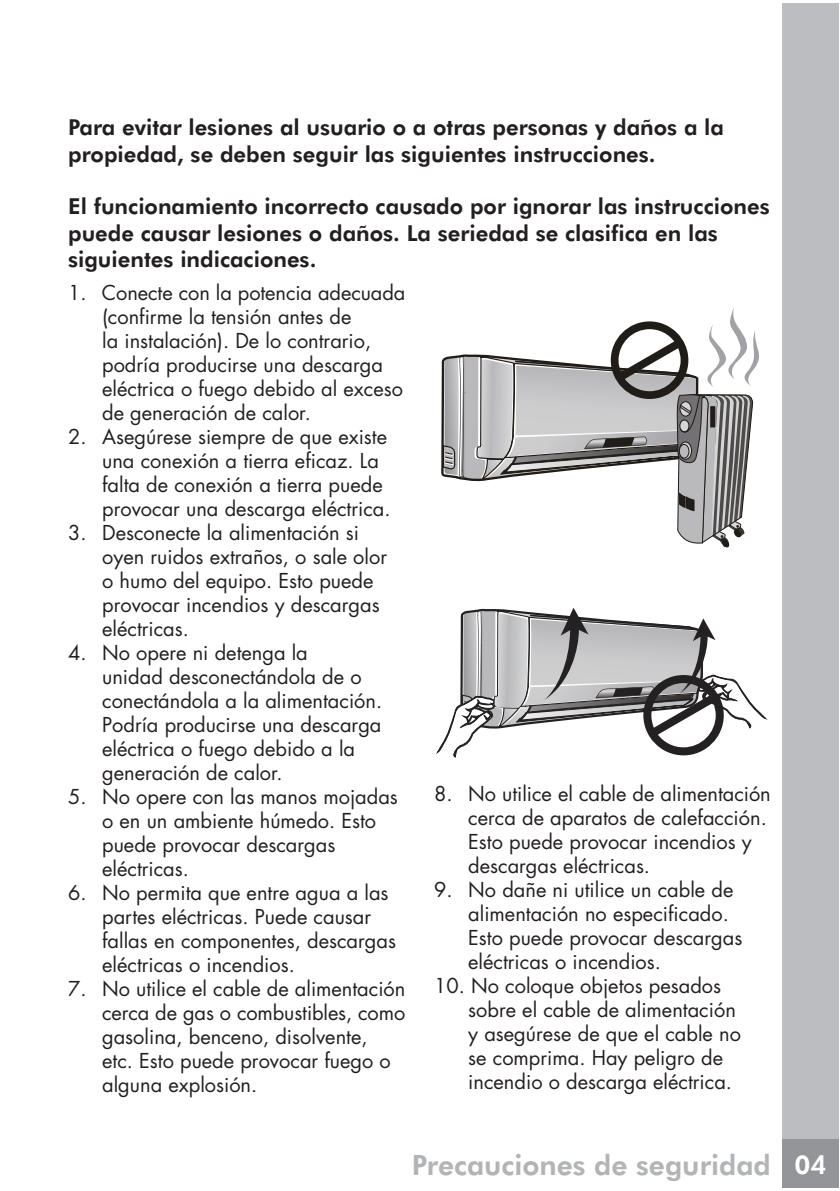
<style>
.page{position:relative;width:840px;height:1191px;background:#fff}
.page>*{position:absolute;margin:0;border:0;box-sizing:border-box;transform-origin:0 0}
.t1{font:800 28px "Futura BT";color:#b2b4b6}
.t2{font:800 22px/26.4px "Futura BT";color:#231f20}
.t3{font:20px/24px "Futura LT";color:#231f20}
.s1{font-size:26px;color:#fff}
</style>
<div class="page">
<div style="left:781px;top:3px;width:57px;height:1184px;background:#bbbdc0"></div>
<div style="left:781px;top:1139px;width:57px;height:48px;background:#939598"></div>
<svg style="left:441px;top:307px;width:318px;height:241px"></svg>
<svg style="left:436px;top:608px;width:331px;height:150px"></svg>
<p class="t2" style="left:68px;top:116px;width:657px">Para evitar lesiones al usuario o a otras personas y daños a la propiedad, se deben seguir las siguientes instrucciones.</p>
<p class="t2" style="left:68px;top:195px;width:702px">El funcionamiento incorrecto causado por ignorar las instrucciones puede causar lesiones o daños. La seriedad se clasifica en las siguientes indicaciones.</p>
<p class="t3" style="left:102px;top:282px;width:304px;text-indent:-34px">1. Conecte con la potencia adecuada (confirme la tensión antes de<br>la instalación). De lo contrario, podría producirse una descarga eléctrica o fuego debido al exceso de generación de calor.</p>
<p class="t3" style="left:102px;top:426px;width:290px;text-indent:-34px">2. Asegúrese siempre de que existe una conexión a tierra eficaz. La falta de conexión a tierra puede provocar una descarga eléctrica.</p>
<p class="t3" style="left:102px;top:522px;width:286px;text-indent:-34px">3. Desconecte la alimentación si oyen ruidos extraños, o sale olor o humo del equipo. Esto puede provocar incendios y descargas eléctricas.</p>
<p class="t3" style="left:102px;top:642px;width:281px;text-indent:-34px">4. No opere ni detenga la<br>unidad desconectándola de o conectándola a la alimentación.<br>Podría producirse una descarga eléctrica o fuego debido a la generación de calor.</p>
<p class="t3" style="left:102px;top:786px;width:297px;text-indent:-34px">5. No opere con las manos mojadas o en un ambiente húmedo. Esto puede provocar descargas eléctricas.</p>
<p class="t3" style="left:102px;top:882px;width:295px;text-indent:-34px">6. No permita que entre agua a las partes eléctricas. Puede causar fallas en componentes, descargas eléctricas o incendios.</p>
<p class="t3" style="left:102px;top:978px;width:304px;text-indent:-34px">7. No utilice el cable de alimentación cerca de gas o combustibles, como gasolina, benceno, disolvente,<br>etc. Esto puede provocar fuego o alguna explosión.</p>
<p class="t3" style="left:468px;top:783px;width:304px;text-indent:-34px">8. No utilice el cable de alimentación cerca de aparatos de calefacción.<br>Esto puede provocar incendios y descargas eléctricas.</p>
<p class="t3" style="left:468px;top:879px;width:275px;text-indent:-34px">9. No dañe ni utilice un cable de alimentación no especificado.<br>Esto puede provocar descargas eléctricas o incendios.</p>
<p class="t3" style="left:468px;top:975px;width:274px;text-indent:-34px">10. No coloque objetos pesados sobre el cable de alimentación y asegúrese de que el cable no se comprima. Hay peligro de incendio o descarga eléctrica.</p>
<h1 class="t1" style="left:411px;top:1153px;width:416px">Precauciones de seguridad <span class="s1">04</span></h1>
</div>
